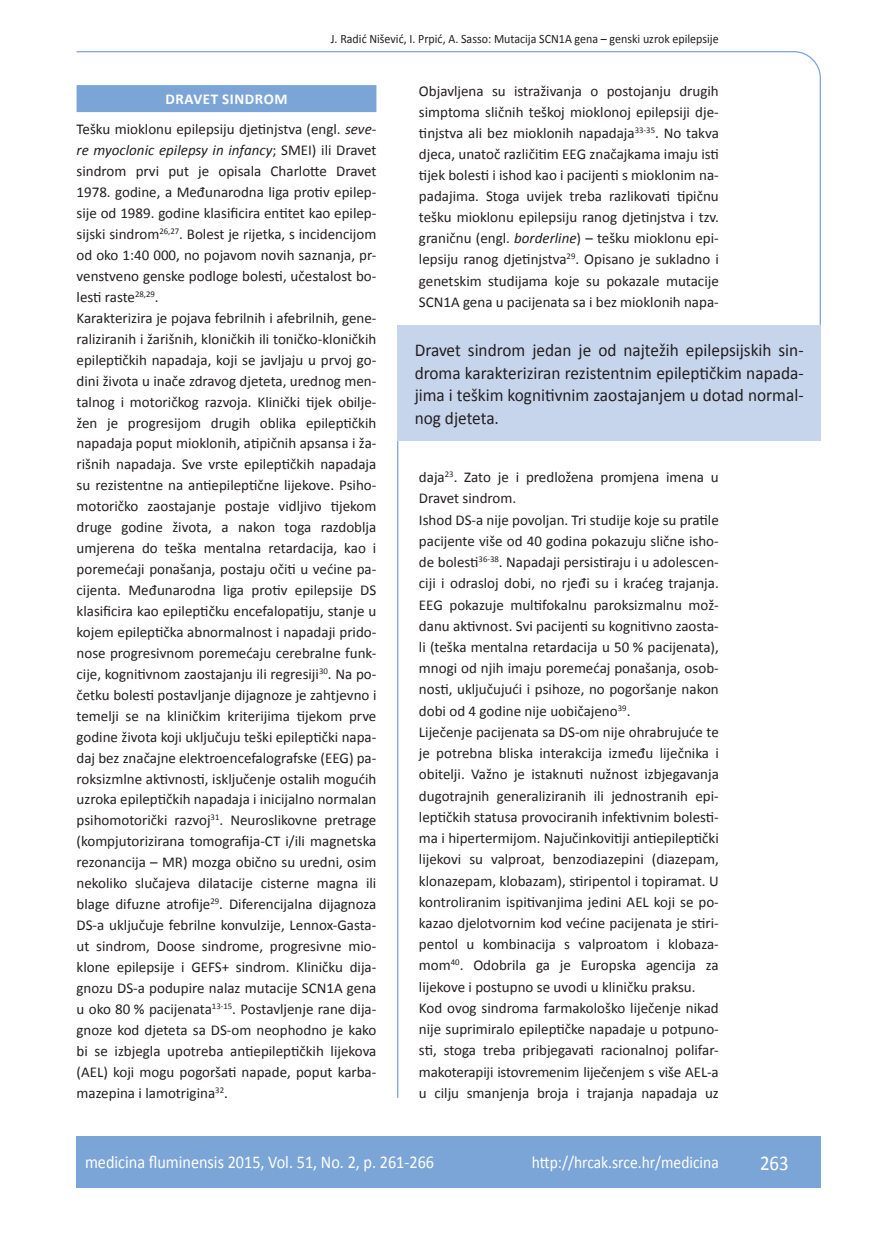
<style>
.page{position:relative;width:872px;height:1234px;background:#fff}
.page>*{position:absolute;margin:0;border:0;box-sizing:border-box;transform-origin:0 0}
.t1{font:21px "Calibri";color:#fff;scale:.9 1}
.t2{font:18px/22.5px "Calibri";color:#231f20;text-align:justify;scale:.96 1}
.t3{font:18px "Calibri";color:#fff;scale:.9 1}
.t4{font:17.25px "Calibri";color:#fff;scale:.9 1}
.t5{font:15px/21px "Calibri";color:#231f20}
.t6{font:12.75px "Calibri";color:#231f20;scale:.94 1}
.s1{font-weight:700;color:#fff}
.s2{font-style:italic}
</style>
<div class="page">
<svg style="left:76px;top:51px;width:745px;height:275px"></svg>
<hr style="left:397px;top:441px;width:1px;height:656px;background:#7ca5d7">
<div style="left:77px;top:1135px;width:744px;height:51px;background:#7ca5d7"></div>
<div style="left:77px;top:85px;width:299px;height:27px;background:#7ca5d7"></div>
<div style="left:398px;top:325px;width:422px;height:116px;background:#c6d5ec"></div>
<p class="t6" style="left:331px;top:30px;width:414px">J. Radić Nišević, I. Prpić, A. Sasso: Mutacija SCN1A gena – genski uzrok epilepsije</p>
<p class="t5" style="left:77px;top:83px;width:301px;line-height:30.5px;text-align:center"><span class="s1">DRAVET SINDROM<br></span>Tešku mioklonu epilepsiju djetinjstva (engl. <span class="s2">seve-</span></p>
<p class="t5" style="left:77px;top:139px;width:301px"><span class="s2">re myoclonic epilepsy in infancy</span>; SMEI) ili Dravet sindrom prvi put je opisala Charlotte Dravet 1978. godine, a Međunarodna liga protiv epilep&shy;sije od 1989. godine klasificira entitet kao epilep&shy;sijski sindrom<sup>26,27</sup>. Bolest je rijetka, s incidencijom od oko 1:40 000, no pojavom novih saznanja, pr&shy;venstveno genske podloge bolesti, učestalost bo&shy;lesti raste<sup>28,29</sup>.<br>Karakterizira je pojava febrilnih i afebrilnih, gene&shy;raliziranih i žarišnih, kloničkih ili toničko-kloničkih epileptičkih napadaja, koji se javljaju u prvoj go&shy;dini života u inače zdravog djeteta, urednog men&shy;talnog i motoričkog razvoja. Klinički tijek obilje&shy;žen je progresijom drugih oblika epileptičkih napadaja poput mioklonih, atipičnih apsansa i ža&shy;rišnih napadaja. Sve vrste epileptičkih napadaja su rezistentne na antiepileptične lijekove. Psiho&shy;motoričko zaostajanje postaje vidljivo tijekom druge godine života, a nakon toga razdoblja umjerena do teška mentalna retardacija, kao i poremećaji ponašanja, postaju očiti u većine pa&shy;cijenta. Međunarodna liga protiv epilepsije DS klasificira kao epileptičku encefalopatiju, stanje u kojem epileptička abnormalnost i napadaji prido&shy;nose progresivnom poremećaju cerebralne funk&shy;cije, kognitivnom zaostajanju ili regresiji<sup>30</sup>. Na po&shy;četku bolesti postavljanje dijagnoze je zahtjevno i temelji se na kliničkim kriterijima tijekom prve godine života koji uključuju teški epileptički napa&shy;daj bez značajne elektroencefalografske (EEG) pa&shy;roksizmlne aktivnosti, isključenje ostalih mogućih uzroka epileptičkih napadaja i inicijalno normalan psihomotorički razvoj<sup>31</sup>. Neuroslikovne pretrage (kompjutorizirana tomografija-CT i/ili magnetska rezonancija – MR) mozga obično su uredni, osim nekoliko slučajeva dilatacije cisterne magna ili blage difuzne atrofije<sup>29</sup>. Diferencijalna dijagnoza DS-a uključuje febrilne konvulzije, Lennox-Gasta&shy;ut sindrom, Doose sindrome, progresivne mio&shy;klone epilepsije i GEFS+ sindrom. Kliničku dija&shy;gnozu DS-a podupire nalaz mutacije SCN1A gena u oko 80 % pacijenata<sup>13-15</sup>. Postavljenje rane dija&shy;gnoze kod djeteta sa DS-om neophodno je kako bi se izbjegla upotreba antiepileptičkih lijekova (AEL) koji mogu pogoršati napade, poput karba&shy;mazepina i lamotrigina<sup>32</sup>.</p>
<p class="t5" style="left:419px;top:80px;width:301px;text-align:justify">Objavljena su istraživanja o postojanju drugih simptoma sličnih teškoj mioklonoj epilepsiji dje&shy;tinjstva ali bez mioklonih napadaja<sup>33-35</sup>. No takva djeca, unatoč različitim EEG značajkama imaju isti tijek bolesti i ishod kao i pacijenti s mioklonim na&shy;padajima. Stoga uvijek treba razlikovati tipičnu tešku mioklonu epilepsiju ranog djetinjstva i tzv. graničnu (engl. <span class="s2">borderline</span>) – tešku mioklonu epi&shy;lepsiju ranog djetinjstva<sup>29</sup>. Opisano je sukladno i genetskim studijama koje su pokazale mutacije SCN1A gena u pacijenata sa i bez mioklonih napa-</p>
<p class="t2" style="left:415px;top:338px;width:407px">Dravet sindrom jedan je od najtežih epilepsijskih sin&shy;droma karakteriziran rezistentnim epileptičkim napada&shy;jima i teškim kognitivnim zaostajanjem u dotad normal&shy;nog djeteta.</p>
<p class="t5" style="left:419px;top:466px;width:301px">daja<sup>23</sup>. Zato je i predložena promjena imena u Dravet sindrom.<br>Ishod DS-a nije povoljan. Tri studije koje su pratile pacijente više od 40 godina pokazuju slične isho&shy;de bolesti<sup>36-38</sup>. Napadaji persistiraju i u adolescen&shy;ciji i odrasloj dobi, no rjeđi su i kraćeg trajanja.<br>EEG pokazuje multifokalnu paroksizmalnu mož&shy;danu aktivnost. Svi pacijenti su kognitivno zaosta&shy;li (teška mentalna retardacija u 50 % pacijenata), mnogi od njih imaju poremećaj ponašanja, osob&shy;nosti, uključujući i psihoze, no pogoršanje nakon dobi od 4 godine nije uobičajeno<sup>39</sup>.<br>Liječenje pacijenata sa DS-om nije ohrabrujuće te je potrebna bliska interakcija između liječnika i obitelji. Važno je istaknuti nužnost izbjegavanja dugotrajnih generaliziranih ili jednostranih epi&shy;leptičkih statusa provociranih infektivnim bolesti&shy;ma i hipertermijom. Najučinkovitiji antiepileptički lijekovi su valproat, benzodiazepini (diazepam, klonazepam, klobazam), stiripentol i topiramat. U kontroliranim ispitivanjima jedini AEL koji se po&shy;kazao djelotvornim kod većine pacijenata je stiri&shy;pentol u kombinacija s valproatom i klobaza&shy;mom<sup>40</sup>. Odobrila ga je Europska agencija za lijekove i postupno se uvodi u kliničku praksu.<br>Kod ovog sindroma farmakološko liječenje nikad nije suprimiralo epileptičke napadaje u potpuno&shy;sti, stoga treba pribjegavati racionalnoj polifar&shy;makoterapiji istovremenim liječenjem s više AEL-a u cilju smanjenja broja i trajanja napadaja uz</p>
<p class="t3" style="left:85px;top:1150px;width:389px">medicina fluminensis 2015, Vol. 51, No. 2, p. 261-266</p>
<p class="t4" style="left:532px;top:1151px;width:209px">http://hrcak.srce.hr/medicina</p>
<h1 class="t1" style="left:760px;top:1149px;width:33px">263</h1>
</div>
